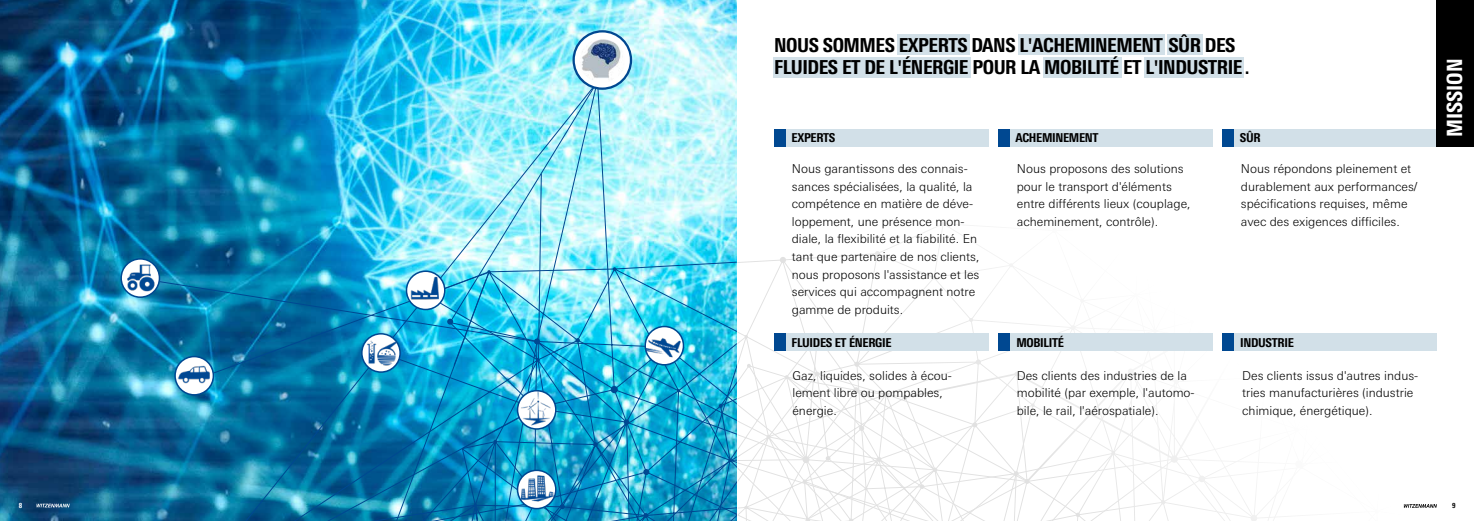
<style>
.page{position:relative;width:1474px;height:521px;background:#fff}
.page>*{position:absolute;margin:0;border:0;box-sizing:border-box;transform-origin:0 0}
.t1{font:800 condensed 21px "Univers Next Pro";color:#fff}
.t2{font:800 condensed 19.25px/22.8px "Univers Next Pro";letter-spacing:-.025em;color:#000}
.t3{font:300 12.25px/17.5px "Univers Next Pro";color:#000}
.t4{font:800 condensed 12.25px "Univers Next Pro";letter-spacing:-.025em;color:#000}
.t5{font:800 condensed 7px "Univers Next Pro";color:#000}
.t6{font:800 condensed 7px "Univers Next Pro";color:#fff}
</style>
<div class="page">
<img style="left:0;top:0;width:737px;height:521px">
<svg style="left:737px;top:146px;width:207px;height:176px"></svg>
<svg style="left:785px;top:187px;width:209px;height:135px"></svg>
<svg style="left:804px;top:255px;width:633px;height:266px"></svg>
<svg style="left:737px;top:322px;width:165px;height:199px"></svg>
<svg style="left:1362px;top:255px;width:13px;height:4px"></svg>
<svg style="left:1293px;top:427px;width:5px;height:5px"></svg>
<svg style="left:1367px;top:358px;width:6px;height:5px"></svg>
<svg style="left:1425px;top:455px;width:5px;height:5px"></svg>
<svg style="left:1405px;top:353px;width:5px;height:5px"></svg>
<div style="left:1294px;top:460px;width:8px;height:8px;background:#fafafa;border-radius:50%"></div>
<div style="left:1424px;top:261px;width:10px;height:9px;background:#fff;border-radius:50%"></div>
<svg style="left:784px;top:375px;width:4px;height:4px"></svg>
<svg style="left:746px;top:364px;width:5px;height:4px"></svg>
<div style="left:813px;top:332px;width:8px;height:8px;background:#fbfbfb;border-radius:50%"></div>
<svg style="left:853px;top:387px;width:6px;height:6px"></svg>
<svg style="left:848px;top:518px;width:5px;height:3px"></svg>
<svg style="left:902px;top:293px;width:366px;height:228px"></svg>
<div style="left:802px;top:456px;width:7px;height:7px;background:#e1e1e1;border-radius:50%"></div>
<div style="left:1262px;top:291px;width:7px;height:7px;background:#fff;border-radius:50%"></div>
<div style="left:1170px;top:289px;width:7px;height:6px;background:#fff;border-radius:50%"></div>
<svg style="left:601px;top:78px;width:136px;height:243px"></svg>
<img style="left:601px;top:321px;width:136px;height:200px">
<div style="left:610px;top:386px;width:8px;height:7px;background:#004891;border-radius:50%"></div>
<img style="left:676px;top:389px;width:61px;height:132px">
<svg style="left:643px;top:469px;width:6px;height:6px"></svg>
<svg style="left:623px;top:419px;width:6px;height:6px"></svg>
<img style="left:241px;top:77px;width:360px;height:444px">
<svg style="left:573px;top:31px;width:58px;height:58px"></svg>
<div style="left:572px;top:30px;width:60px;height:60px;border:2px solid #004891;border-radius:50%"></div>
<img style="left:579px;top:39px;width:46px;height:43px">
<img style="left:140px;top:173px;width:402px;height:348px">
<div style="left:447px;top:318px;width:6px;height:7px;background:#004891;border-radius:50%"></div>
<img style="left:121px;top:259px;width:38px;height:38px;border-radius:19px">
<div style="left:120px;top:258px;width:40px;height:40px;border:2px solid #004891;border-radius:50%"></div>
<img style="left:175px;top:356px;width:38px;height:39px;border-radius:19px">
<div style="left:174px;top:356px;width:40px;height:40px;border:2px solid #004891;border-radius:50%"></div>
<img style="left:362px;top:334px;width:38px;height:38px;border-radius:19px">
<div style="left:361px;top:333px;width:40px;height:40px;border:2px solid #004891;border-radius:50%"></div>
<img style="left:517px;top:391px;width:39px;height:38px;border-radius:19px">
<div style="left:517px;top:390px;width:39px;height:40px;border:2px solid #004891;border-radius:50%"></div>
<img style="left:517px;top:470px;width:39px;height:38px;border-radius:19px">
<div style="left:517px;top:469px;width:39px;height:40px;border:2px solid #004891;border-radius:50%"></div>
<img style="left:645px;top:326px;width:38px;height:39px;border-radius:19px">
<div style="left:644px;top:326px;width:40px;height:39px;border:2px solid #004891;border-radius:50%"></div>
<img style="left:406px;top:271px;width:39px;height:38px;border-radius:19px">
<div style="left:406px;top:270px;width:39px;height:40px;border:2px solid #004891;border-radius:50%"></div>
<div style="left:897px;top:35px;width:73px;height:20px;background:#d2e0e8"></div>
<div style="left:773px;top:58px;width:197px;height:20px;background:#d2e0e8"></div>
<div style="left:1042px;top:58px;width:79px;height:20px;background:#d2e0e8"></div>
<div style="left:1144px;top:58px;width:100px;height:20px;background:#d2e0e8"></div>
<div style="left:1018px;top:35px;width:146px;height:20px;background:#d2e0e8"></div>
<div style="left:1166px;top:35px;width:36px;height:20px;background:#d2e0e8"></div>
<div style="left:785px;top:129px;width:203px;height:17px;background:#d2e0e8"></div>
<div style="left:785px;top:333px;width:203px;height:18px;background:#d2e0e8"></div>
<div style="left:1009px;top:333px;width:203px;height:18px;background:#d2e0e8"></div>
<div style="left:1233px;top:333px;width:203px;height:18px;background:#d2e0e8"></div>
<div style="left:774px;top:129px;width:11px;height:17px;background:#004891"></div>
<div style="left:774px;top:333px;width:11px;height:18px;background:#004891"></div>
<div style="left:998px;top:333px;width:11px;height:18px;background:#004891"></div>
<div style="left:1222px;top:333px;width:11px;height:18px;background:#004891"></div>
<div style="left:1233px;top:129px;width:203px;height:17px;background:#d2e0e8"></div>
<div style="left:1222px;top:129px;width:11px;height:17px;background:#004891"></div>
<div style="left:1009px;top:129px;width:203px;height:17px;background:#d2e0e8"></div>
<div style="left:998px;top:129px;width:11px;height:17px;background:#004891"></div>
<div style="left:1436px;top:0;width:37px;height:146px;background:#000"></div>
<svg style="left:37px;top:504px;width:33px;height:3px"></svg>
<p class="t6" style="left:19px;top:501px;width:5px">8</p>
<h2 class="t2" style="left:774px;top:33px;width:477px">NOUS SOMMES EXPERTS DANS L'ACHEMINEMENT SÛR DES<br>FLUIDES ET DE L'ÉNERGIE POUR LA MOBILITÉ ET L'INDUSTRIE .</h2>
<p class="t4" style="left:791px;top:130px;width:45px">EXPERTS</p>
<p class="t4" style="left:1015px;top:130px;width:85px">ACHEMINEMENT</p>
<p class="t4" style="left:1239px;top:130px;width:22px">SÛR</p>
<p class="t3" style="left:791px;top:160px;width:189px">Nous garantissons des connais&shy;sances spécialisées, la qualité, la compétence en matière de déve&shy;loppement, une présence mon&shy;diale, la flexibilité et la fiabilité. En tant que partenaire de nos clients, nous proposons l'assistance et les services qui accompagnent notre gamme de produits.</p>
<p class="t3" style="left:1016px;top:160px;width:175px">Nous proposons des solutions pour le transport d'éléments entre différents lieux (couplage, acheminement, contrôle).</p>
<p class="t3" style="left:1240px;top:160px;width:178px">Nous répondons pleinement et durablement aux performances/ spécifications requises, même avec des exigences difficiles.</p>
<p class="t4" style="left:791px;top:335px;width:101px">FLUIDES ET ÉNERGIE</p>
<p class="t4" style="left:1016px;top:335px;width:49px">MOBILITÉ</p>
<p class="t4" style="left:1240px;top:335px;width:55px">INDUSTRIE</p>
<p class="t3" style="left:792px;top:366px;width:161px">Gaz, liquides, solides à écou&shy;lement libre ou pompables, énergie.</p>
<p class="t3" style="left:1016px;top:366px;width:179px">Des clients des industries de la mobilité (par exemple, l'automo&shy;bile, le rail, l'aérospatiale).</p>
<p class="t3" style="left:1242px;top:367px;width:177px">Des clients issus d'autres indus&shy;tries manufacturières (industrie chimique, énergétique).</p>
<h1 class="t1" style="left:1441px;top:137px;width:80px;rotate:-90deg">MISSION</h1>
<p class="t5" style="left:1452px;top:501px;width:5px">9</p>
</div>
